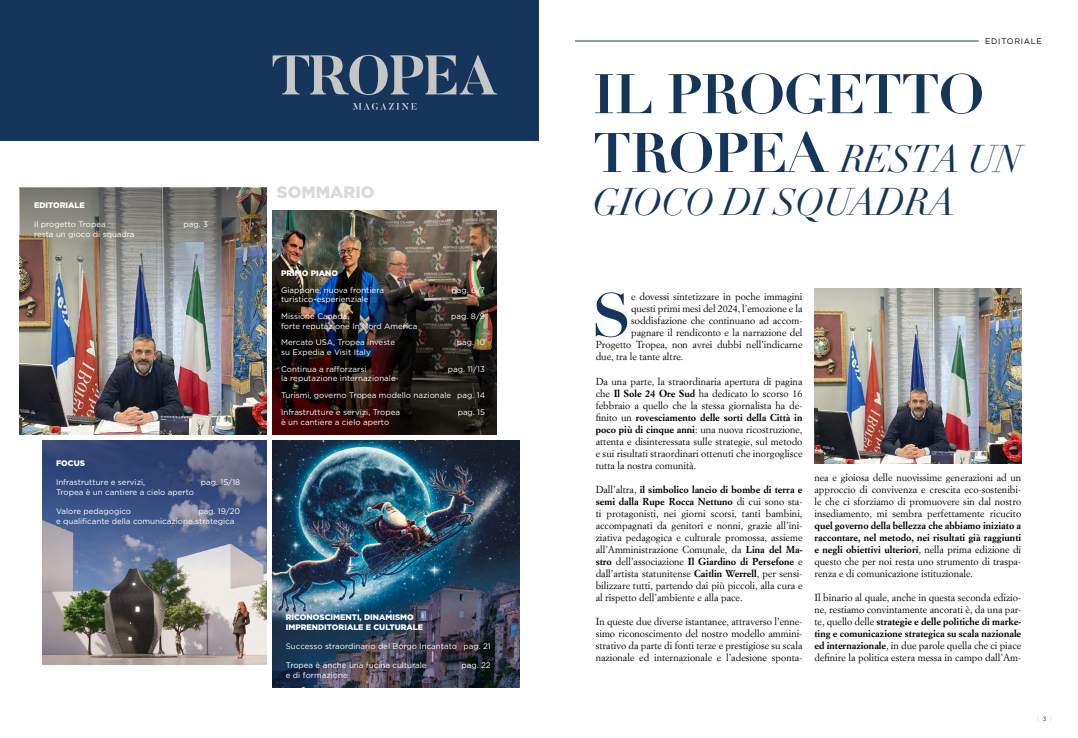
<style>
.page{position:relative;width:1078px;height:738px;background:#fff}
.page>*{position:absolute;margin:0;border:0;box-sizing:border-box;transform-origin:0 0}
.t1{font:700 60.6px "Didot";color:#15365a}
.t2{font:700 54.7px "Didot";letter-spacing:-.02em;color:#15365a}
.t3{font:italic 37.7px/43.2px "Didot";letter-spacing:-.02em;color:#15365a}
.t4{font:900 16.6px "Gotham";color:#dadada}
.t5{font:10px/12px "Simoncini Garamond";color:#000;text-align:justify}
.t6{font:700 10px/12px "Simoncini Garamond";color:#000;text-align:justify}
.t7{font:8px/16.8px "Gotham";color:#fff}
.t8{font:900 8px/9.6px "Gotham";color:#fff}
.t9{font:8px "Gotham";letter-spacing:.09em;color:#000}
.s1{font-weight:700;font-style:normal;font-size:54.7px}
.s2{font-weight:700}
.s3{font-weight:400}
</style>
<div class="page">
<img style="left:403px;top:210px;width:93px;height:51px">
<img style="left:272px;top:210px;width:131px;height:51px">
<img style="left:272px;top:261px;width:224px;height:173px">
<img style="left:20px;top:336px;width:246px;height:98px">
<img style="left:20px;top:188px;width:246px;height:148px">
<img style="left:43px;top:588px;width:223px;height:76px">
<svg style="left:43px;top:440px;width:223px;height:148px;background:#5e6d8f"></svg>
<div style="left:0;top:0;width:539px;height:140px;background:#15365a"></div>
<svg style="left:272px;top:55px;width:225px;height:40px"></svg>
<svg style="left:352px;top:103px;width:64px;height:7px"></svg>
<hr style="left:575px;top:41px;width:403px;height:1px;background:#15365a">
<img style="left:814px;top:288px;width:206px;height:175px">
<img style="left:272px;top:440px;width:247px;height:247px">
<p class="t8" style="left:34px;top:200px;width:52px">EDITORIALE</p>
<p class="t7" style="left:34px;top:215px;width:73px">Il progetto Tropea</p>
<p class="t7" style="left:183px;top:215px;width:26px">pag. 3</p>
<p class="t7" style="left:34px;top:225px;width:102px">resta un gioco di squadra</p>
<p class="t8" style="left:56px;top:457px;width:30px">FOCUS</p>
<p class="t7" style="left:56px;top:473px;width:91px">Infrastrutture e servizi,</p>
<p class="t7" style="left:201px;top:473px;width:41px">pag. 15/18</p>
<p class="t7" style="left:56px;top:483px;width:139px">Tropea è un cantiere a cielo aperto</p>
<p class="t7" style="left:56px;top:502px;width:77px">Valore pedagogico</p>
<p class="t7" style="left:56px;top:505px;width:186px;line-height:9.6px;text-indent:142px">pag. 19/20 e qualificante della comunicazione strategica</p>
<h3 class="t4" style="left:277px;top:182px;width:99px">SOMMARIO</h3>
<p class="t8" style="left:281px;top:268px;width:58px">PRIMO PIANO</p>
<p class="t7" style="left:281px;top:281px;width:104px">Giappone, nuova frontiera</p>
<p class="t7" style="left:451px;top:281px;width:35px">pag. 6/7</p>
<p class="t7" style="left:281px;top:290px;width:89px">turistico-esperienziale<br>Missione Canada,</p>
<p class="t7" style="left:451px;top:307px;width:35px">pag. 8/9</p>
<p class="t7" style="left:281px;top:317px;width:138px">forte reputazione In Nord America<br>Mercato USA, Tropea investe</p>
<p class="t7" style="left:457px;top:334px;width:30px">pag. 10</p>
<p class="t7" style="left:281px;top:343px;width:91px">su Expedia e Visit Italy<br>Continua a rafforzarsi</p>
<p class="t7" style="left:447px;top:360px;width:39px">pag. 11/13</p>
<p class="t7" style="left:281px;top:370px;width:205px">la reputazione internazionale<br>Turismi, governo Tropea modello nazionale pag. 14<br>Infrastrutture e servizi, Tropea</p>
<p class="t7" style="left:457px;top:403px;width:29px">pag. 15</p>
<p class="t7" style="left:281px;top:413px;width:110px">è un cantiere a cielo aperto</p>
<p class="t8" style="left:286px;top:611px;width:139px">RICONOSCIMENTI, DINAMISMO<br>IMPRENDITORIALE E CULTURALE</p>
<p class="t7" style="left:286px;top:637px;width:206px">Successo straordinario del Borgo Incantato pag. 21</p>
<p class="t7" style="left:286px;top:656px;width:142px">Tropea è anche una fucina culturale</p>
<p class="t7" style="left:461px;top:656px;width:31px">pag. 22</p>
<p class="t7" style="left:286px;top:665px;width:63px">e di formazione</p>
<p class="t9" style="left:985px;top:36px;width:58px">EDITORIALE</p>
<h2 class="t2" style="left:592px;top:59px;width:393px">IL PROGETTO</h2>
<h3 class="t3" style="left:592px;top:137px;width:430px"><span class="s1">TROPEA</span> RESTA UN<br>GIOCO DI SQUADRA</h3>
<h1 class="t1" style="left:591px;top:277px;width:41px">S</h1>
<p class="t5" style="left:631px;top:290px;width:173px">e dovessi sintetizzare in poche immagini</p>
<p class="t5" style="left:631px;top:302px;width:173px">questi primi mesi del 2024, l’emozione e la</p>
<p class="t5" style="left:631px;top:314px;width:173px">soddisfazione che continuano ad accom-</p>
<p class="t5" style="left:631px;top:326px;width:173px">pagnare il rendiconto e la narrazione del</p>
<p class="t5" style="left:595px;top:338px;width:208px">Progetto Tropea, non avrei dubbi nell’indicarne</p>
<p class="t5" style="left:595px;top:350px;width:89px">due, tra le tante altre.</p>
<p class="t5" style="left:595px;top:374px;width:208px">Da una parte, la straordinaria apertura di pagina che <span class="s2">Il Sole 24 Ore Sud</span> ha dedicato lo scorso 16 febbraio a quello che la stessa giornalista ha de&shy;finito un <span class="s2">rovesciamento delle sorti della Città in poco più di cinque anni</span>: una nuova ricostruzione, attenta e disinteressata sulle strategie, sul metodo e sui risultati straordinari ottenuti che inorgoglisce tutta la nostra comunità.</p>
<p class="t5" style="left:595px;top:482px;width:208px">Dall’altra, <span class="s2">il simbolico lancio di bombe di terra e semi dalla Rupe Rocca Nettuno</span> di cui sono sta&shy;ti protagonisti, nei giorni scorsi, tanti bambini, accompagnati da genitori e nonni, grazie all’ini&shy;ziativa pedagogica e culturale promossa, assieme all’Amministrazione Comunale, da <span class="s2">Lina del Ma&shy;stro</span> dell’associazione <span class="s2">Il Giardino di Persefone</span> e dall’artista statunitense <span class="s2">Caitlin Werrell</span>, per sensi&shy;bilizzare tutti, partendo dai più piccoli, alla cura e al rispetto dell’ambiente e alla pace.</p>
<p class="t5" style="left:595px;top:614px;width:208px">In queste due diverse istantanee, attraverso l’enne&shy;simo riconoscimento del nostro modello ammini&shy;strativo da parte di fonti terze e prestigiose su scala nazionale ed internazionale e l’adesione sponta-</p>
<p class="t5" style="left:814px;top:470px;width:208px">nea e gioiosa delle nuovissime generazioni ad un approccio di convivenza e crescita eco-sostenibi&shy;le che ci sforziamo di promuovere sin dal nostro insediamento, mi sembra perfettamente ricucito</p>
<p class="t6" style="left:814px;top:519px;width:208px">quel governo della bellezza che abbiamo iniziato a raccontare, nel metodo, nei risultati già raggiunti e negli obiettivi ulteriori<span class="s3">, nella prima edizione di questo che per noi resta uno strumento di traspa&shy;renza e di comunicazione istituzionale.</span></p>
<p class="t5" style="left:814px;top:590px;width:208px">Il binario al quale, anche in questa seconda edizio&shy;ne, restiamo convintamente ancorati è, da una par&shy;te, quello delle <span class="s2">strategie e delle politiche di marke&shy;ting e comunicazione strategica su scala nazionale ed internazionale</span>, in due parole quella che ci piace definire la politica estera messa in campo dall’Am-</p>
</div>
